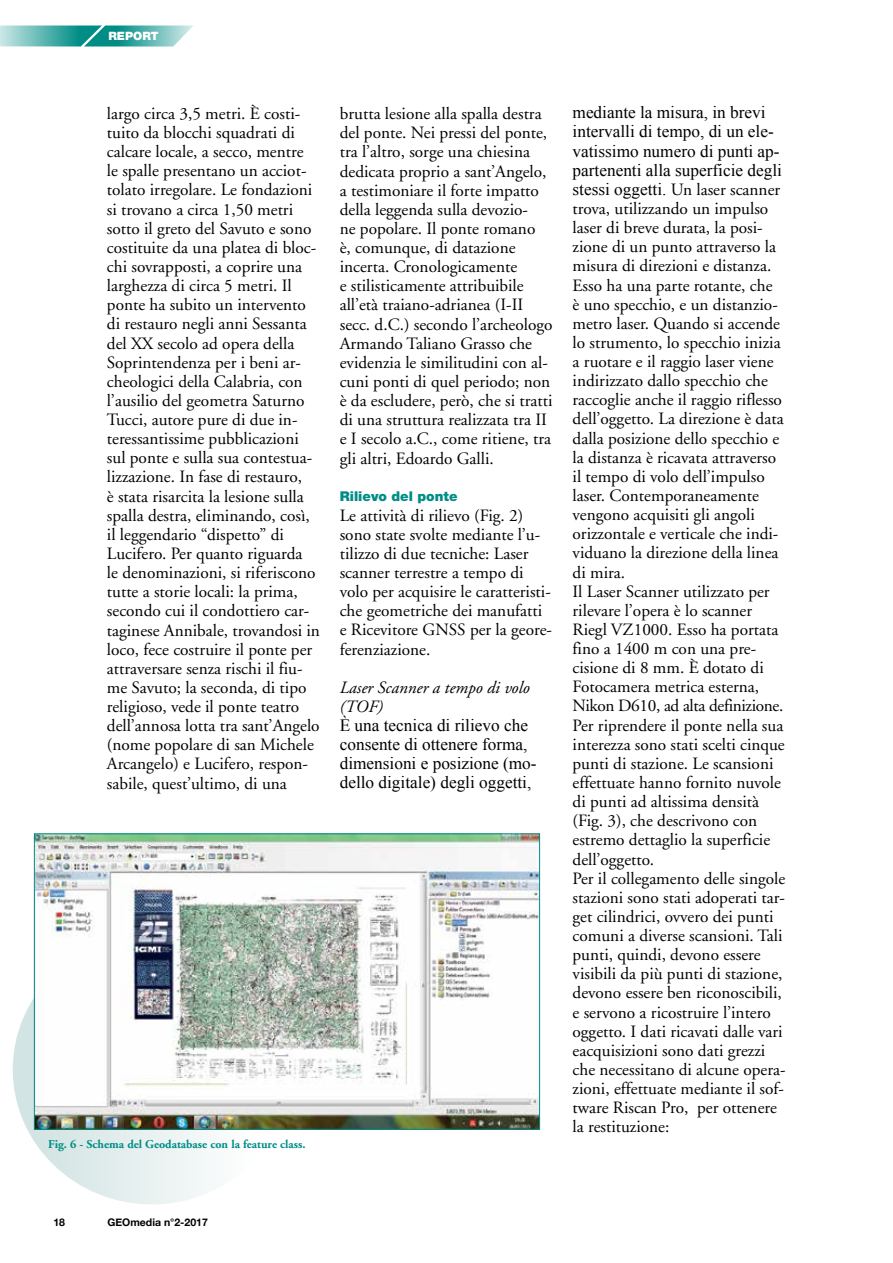
<style>
.page{position:relative;width:893px;height:1263px;background:#fff}
.page>*{position:absolute;margin:0;border:0;box-sizing:border-box;transform-origin:0 0}
.t1{font:17.25px/19.2px "Adobe Garamond";color:#000}
.t2{font:17.25px/19.2px "Times New Roman";color:#000}
.t3{font:italic 17.25px/19.2px "Adobe Garamond";color:#000}
.t4{font:900 13.5px "Helvetica Neue";color:#008d86}
.t5{font:700 12px "Adobe Garamond";color:#008d86}
.t6{font:900 11.55px "Helvetica Neue";color:#fff}
.t7{font:700 10.5px "Helvetica Neue";color:#000}
.s1{font-family:"Adobe Garamond"}
</style>
<div class="page">
<svg style="left:0;top:26px;width:193px;height:21px;background:#5fb7b3"></svg>
<div style="left:13px;top:934px;width:278px;height:270px;background:linear-gradient(to right,#cde1e0,#fff);border-radius:50%"></div>
<img style="left:36px;top:835px;width:502px;height:293px">
<div style="left:34px;top:833px;width:506px;height:297px;border:1px solid #008d86"></div>
<p class="t6" style="left:108px;top:29px;width:52px">REPORT</p>
<p class="t1" style="left:107px;top:104px;width:214px">largo circa 3,5 metri. È costi&shy;tuito da blocchi squadrati di calcare locale, a secco, mentre<br>le spalle presentano un acciot&shy;tolato irregolare. Le fondazioni si trovano a circa 1,50 metri sotto il greto del Savuto e sono costituite da una platea di bloc&shy;chi sovrapposti, a coprire una larghezza di circa 5 metri. Il ponte ha subito un intervento di restauro negli anni Sessanta del XX secolo ad opera della<br>Soprintendenza per i beni ar&shy;cheologici della Calabria, con l’ausilio del geometra Saturno<br>Tucci, autore pure di due in&shy;teressantissime pubblicazioni sul ponte e sulla sua contestua&shy;lizzazione. In fase di restauro,<br>è stata risarcita la lesione sulla spalla destra, eliminando, così, il leggendario “dispetto” di<br>Lucifero. Per quanto riguarda<br>le denominazioni, si riferiscono tutte a storie locali: la prima, secondo cui il condottiero car&shy;taginese Annibale, trovandosi in loco, fece costruire il ponte per attraversare senza rischi il fiu&shy;me Savuto; la seconda, di tipo religioso, vede il ponte teatro dell’annosa lotta tra sant’Angelo (nome popolare di san Michele<br>Arcangelo) e Lucifero, respon&shy;sabile, quest’ultimo, di una</p>
<p class="t1" style="left:340px;top:104px;width:214px">brutta lesione alla spalla destra del ponte. Nei pressi del ponte, tra l’altro, sorge una chiesina dedicata proprio a sant’Angelo, a testimoniare il forte impatto della leggenda sulla devozio-<br>ne popolare. Il ponte romano<br>è, comunque, di datazione incerta. Cronologicamente<br>e stilisticamente attribuibile all’età traiano-adrianea (I-II secc. d.C.) secondo l’archeologo<br>Armando Taliano Grasso che evidenzia le similitudini con al&shy;cuni ponti di quel periodo; non è da escludere, però, che si tratti di una struttura realizzata tra II e I secolo a.C., come ritiene, tra gli altri, Edoardo Galli.</p>
<p class="t4" style="left:340px;top:489px;width:119px">Rilievo del ponte</p>
<p class="t1" style="left:340px;top:506px;width:214px">Le attività di rilievo (Fig. 2) sono state svolte mediante l’u&shy;tilizzo di due tecniche: Laser scanner terrestre a tempo di volo per acquisire le caratteristi&shy;che geometriche dei manufatti e Ricevitore GNSS per la geore&shy;ferenziazione.</p>
<p class="t3" style="left:340px;top:678px;width:192px">Laser Scanner a tempo di volo (TOF)</p>
<p class="t2" style="left:340px;top:715px;width:198px">È una tecnica di rilievo che consente di ottenere forma, dimensioni e posizione (mo&shy;dello digitale) degli oggetti,</p>
<p class="t5" style="left:48px;top:1137px;width:259px">Fig. 6 - Schema del Geodatabase con la feature class.</p>
<p class="t2" style="left:573px;top:103px;width:211px">mediante la misura, in brevi intervalli di tempo, di un ele&shy;vatissimo numero di punti ap&shy;partenenti alla superficie degli stessi oggetti. <span class="s1">Un laser scanner</span></p>
<p class="t1" style="left:573px;top:199px;width:215px">trova, utilizzando un impulso laser di breve durata, la posi&shy;zione di un punto attraverso la misura di direzioni e distanza.<br>Esso ha una parte rotante, che<br>è uno specchio, e un distanzio&shy;metro laser. Quando si accende lo strumento, lo specchio inizia a ruotare e il raggio laser viene indirizzato dallo specchio che raccoglie anche il raggio riflesso dell’oggetto. La direzione è data dalla posizione dello specchio e la distanza è ricavata attraverso il tempo di volo dell’impulso laser. Contemporaneamente vengono acquisiti gli angoli orizzontale e verticale che indi&shy;viduano la direzione della linea di mira.<br>Il Laser Scanner utilizzato per rilevare l’opera è lo scanner<br>Riegl VZ1000. Esso ha portata fino a 1400 m con una pre&shy;cisione di 8 mm. È dotato di<br>Fotocamera metrica esterna,<br>Nikon D610, ad alta definizione.<br>Per riprendere il ponte nella sua interezza sono stati scelti cinque punti di stazione. Le scansioni effettuate hanno fornito nuvole di punti ad altissima densità (Fig. 3), che descrivono con estremo dettaglio la superficie dell’oggetto.<br>Per il collegamento delle singole stazioni sono stati adoperati tar&shy;get cilindrici, ovvero dei punti comuni a diverse scansioni. Tali punti, quindi, devono essere visibili da più punti di stazione, devono essere ben riconoscibili, e servono a ricostruire l’intero oggetto. I dati ricavati dalle vari eacquisizioni sono dati grezzi che necessitano di alcune opera&shy;zioni, effettuate mediante il sof&shy;tware Riscan Pro, per ottenere la restituzione:</p>
<p class="t7" style="left:53px;top:1214px;width:13px">18</p>
<p class="t7" style="left:107px;top:1214px;width:102px">GEOmedia n°2-2017</p>
</div>
